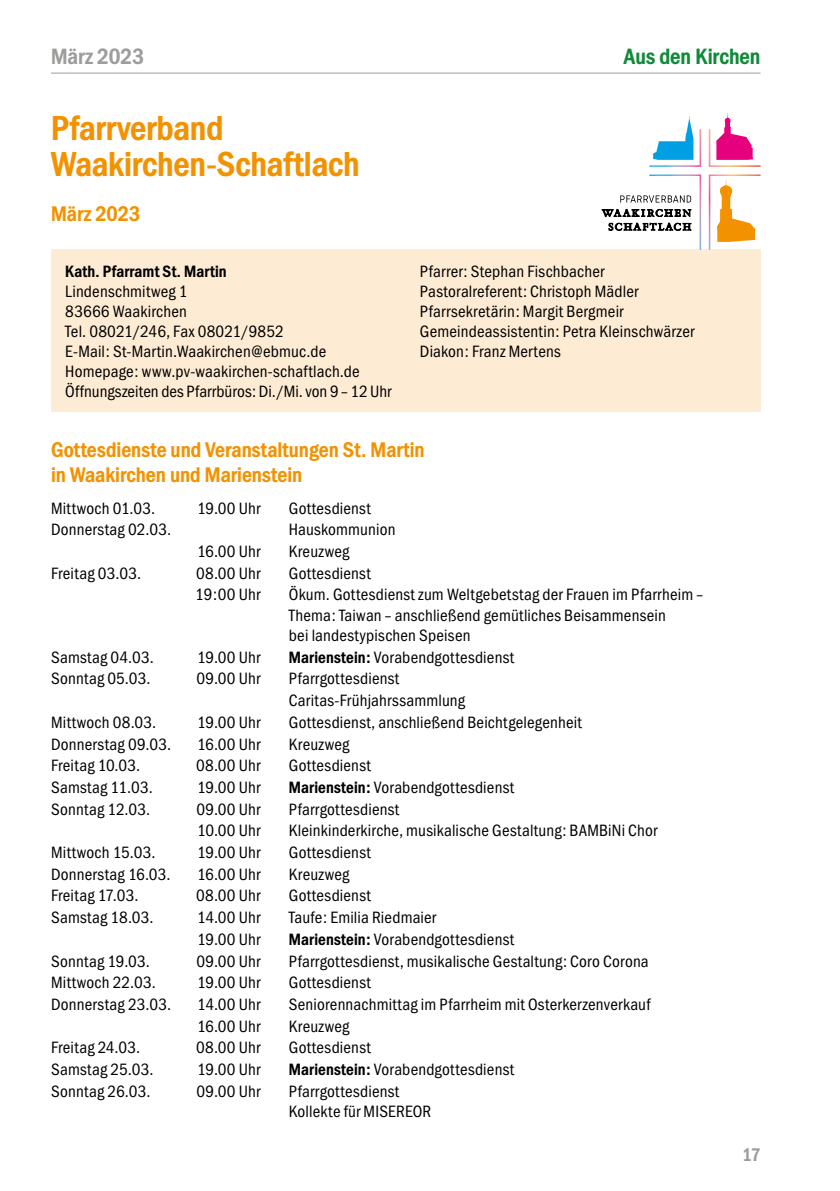
<style>
.page{position:relative;width:840px;height:1191px;background:#fff}
.page>*{position:absolute;margin:0;border:0;box-sizing:border-box;transform-origin:0 0}
.t1{font:800 36px/36px "Franklin Gothic Cond";color:#f39200}
.t2{font:800 23px "Franklin Gothic Cond";letter-spacing:.005em;color:#0e8a38}
.t3{font:800 23px "Franklin Gothic Cond";color:#9d9d9c}
.t4{font:800 22px/25.2px "Franklin Gothic Cond";letter-spacing:.005em;color:#f39200}
.t5{font:800 19px "Franklin Gothic Cond";color:#9d9d9c}
.t6{font:17px/20px "Franklin Gothic Cond";letter-spacing:.015em;color:#000}
.t7{font:800 17px "Franklin Gothic Cond";letter-spacing:.02em;color:#000}
.s1{font-weight:800}
</style>
<div class="page">
<hr style="left:51px;top:73px;width:709px;height:1px;background:#9d9d9c">
<div style="left:51px;top:250px;width:709px;height:162px;background:#feebd3"></div>
<svg style="left:601px;top:113px;width:159px;height:137px"></svg>
<h2 class="t3" style="left:51px;top:43px;width:94px">März 2023</h2>
<h2 class="t2" style="left:623px;top:43px;width:138px">Aus den Kirchen</h2>
<h1 class="t1" style="left:51px;top:111px;width:310px">Pfarrverband<br>Waakirchen-Schaftlach</h1>
<p class="t4" style="left:51px;top:202px;width:91px">März 2023</p>
<p class="t7" style="left:65px;top:261px;width:163px">Kath. Pfarramt St. Martin</p>
<p class="t6" style="left:65px;top:281px;width:328px">Lindenschmitweg 1<br>83666 Waakirchen<br>Tel. 08021/246, Fax 08021/9852<br>E-Mail: St-Martin.Waakirchen@ebmuc.de Homepage: www.pv-waakirchen-schaftlach.de Öffnungszeiten des Pfarrbüros: Di./Mi. von 9 – 12 Uhr</p>
<p class="t6" style="left:420px;top:261px;width:276px">Pfarrer: Stephan Fischbacher Pastoralreferent: Christoph Mädler Pfarrsekretärin: Margit Bergmeir Gemeindeassistentin: Petra Kleinschwärzer Diakon: Franz Mertens</p>
<p class="t4" style="left:51px;top:437px;width:375px">Gottesdienste und Veranstaltungen St. Martin in Waakirchen und Marienstein</p>
<p class="t6" style="left:51px;top:498px;width:106px">Mittwoch 01.03.</p>
<p class="t6" style="left:197px;top:498px;width:65px">19.00 Uhr</p>
<p class="t6" style="left:289px;top:498px;width:83px">Gottesdienst</p>
<p class="t6" style="left:51px;top:520px;width:121px">Donnerstag 02.03.</p>
<p class="t6" style="left:289px;top:520px;width:108px">Hauskommunion</p>
<p class="t6" style="left:197px;top:541px;width:65px">16.00 Uhr</p>
<p class="t6" style="left:289px;top:541px;width:62px">Kreuzweg</p>
<p class="t6" style="left:51px;top:563px;width:91px">Freitag 03.03.</p>
<p class="t6" style="left:196px;top:563px;width:66px">08.00 Uhr</p>
<p class="t6" style="left:289px;top:563px;width:83px">Gottesdienst</p>
<p class="t6" style="left:195px;top:585px;width:67px">19:00 Uhr</p>
<p class="t6" style="left:289px;top:585px;width:415px">Ökum. Gottesdienst zum Weltgebetstag der Frauen im Pfarrheim –<br>Thema: Taiwan – anschließend gemütliches Beisammensein<br>bei landestypischen Speisen</p>
<p class="t6" style="left:51px;top:647px;width:104px">Samstag 04.03.</p>
<p class="t6" style="left:197px;top:647px;width:65px">19.00 Uhr</p>
<p class="t6" style="left:289px;top:647px;width:227px"><span class="s1">Marienstein:</span> Vorabendgottesdienst</p>
<p class="t6" style="left:51px;top:669px;width:101px">Sonntag 05.03.</p>
<p class="t6" style="left:196px;top:669px;width:65px">09.00 Uhr</p>
<p class="t6" style="left:289px;top:668px;width:178px;line-height:21.6px">Pfarrgottesdienst<br>Caritas-Frühjahrssammlung</p>
<p class="t6" style="left:51px;top:712px;width:107px">Mittwoch 08.03.</p>
<p class="t6" style="left:197px;top:712px;width:65px">19.00 Uhr</p>
<p class="t6" style="left:289px;top:712px;width:294px">Gottesdienst, anschließend Beichtgelegenheit</p>
<p class="t6" style="left:51px;top:734px;width:121px">Donnerstag 09.03.</p>
<p class="t6" style="left:197px;top:734px;width:65px">16.00 Uhr</p>
<p class="t6" style="left:289px;top:734px;width:62px">Kreuzweg</p>
<p class="t6" style="left:51px;top:756px;width:91px">Freitag 10.03.</p>
<p class="t6" style="left:196px;top:756px;width:66px">08.00 Uhr</p>
<p class="t6" style="left:289px;top:756px;width:83px">Gottesdienst</p>
<p class="t6" style="left:51px;top:777px;width:103px">Samstag 11.03.</p>
<p class="t6" style="left:197px;top:777px;width:65px">19.00 Uhr</p>
<p class="t6" style="left:289px;top:777px;width:227px"><span class="s1">Marienstein:</span> Vorabendgottesdienst</p>
<p class="t6" style="left:51px;top:799px;width:101px">Sonntag 12.03.</p>
<p class="t6" style="left:196px;top:799px;width:65px">09.00 Uhr</p>
<p class="t6" style="left:289px;top:799px;width:112px">Pfarrgottesdienst</p>
<p class="t6" style="left:197px;top:821px;width:65px">10.00 Uhr</p>
<p class="t6" style="left:289px;top:821px;width:370px">Kleinkinderkirche, musikalische Gestaltung: BAMBiNi Chor</p>
<p class="t6" style="left:51px;top:842px;width:106px">Mittwoch 15.03.</p>
<p class="t6" style="left:197px;top:842px;width:65px">19.00 Uhr</p>
<p class="t6" style="left:289px;top:842px;width:83px">Gottesdienst</p>
<p class="t6" style="left:51px;top:864px;width:121px">Donnerstag 16.03.</p>
<p class="t6" style="left:197px;top:864px;width:65px">16.00 Uhr</p>
<p class="t6" style="left:289px;top:864px;width:62px">Kreuzweg</p>
<p class="t6" style="left:51px;top:886px;width:89px">Freitag 17.03.</p>
<p class="t6" style="left:196px;top:886px;width:66px">08.00 Uhr</p>
<p class="t6" style="left:289px;top:886px;width:83px">Gottesdienst</p>
<p class="t6" style="left:51px;top:907px;width:104px">Samstag 18.03.</p>
<p class="t6" style="left:197px;top:907px;width:65px">14.00 Uhr</p>
<p class="t6" style="left:289px;top:907px;width:149px">Taufe: Emilia Riedmaier</p>
<p class="t6" style="left:197px;top:929px;width:65px">19.00 Uhr</p>
<p class="t6" style="left:289px;top:929px;width:227px"><span class="s1">Marienstein:</span> Vorabendgottesdienst</p>
<p class="t6" style="left:51px;top:951px;width:100px">Sonntag 19.03.</p>
<p class="t6" style="left:196px;top:951px;width:65px">09.00 Uhr</p>
<p class="t6" style="left:289px;top:951px;width:361px">Pfarrgottesdienst, musikalische Gestaltung: Coro Corona</p>
<p class="t6" style="left:51px;top:972px;width:106px">Mittwoch 22.03.</p>
<p class="t6" style="left:197px;top:972px;width:65px">19.00 Uhr</p>
<p class="t6" style="left:289px;top:972px;width:83px">Gottesdienst</p>
<p class="t6" style="left:51px;top:994px;width:121px">Donnerstag 23.03.</p>
<p class="t6" style="left:197px;top:994px;width:65px">14.00 Uhr</p>
<p class="t6" style="left:289px;top:994px;width:363px">Seniorennachmittag im Pfarrheim mit Osterkerzenverkauf</p>
<p class="t6" style="left:197px;top:1016px;width:65px">16.00 Uhr</p>
<p class="t6" style="left:289px;top:1016px;width:62px">Kreuzweg</p>
<p class="t6" style="left:51px;top:1038px;width:91px">Freitag 24.03.</p>
<p class="t6" style="left:196px;top:1038px;width:66px">08.00 Uhr</p>
<p class="t6" style="left:289px;top:1038px;width:83px">Gottesdienst</p>
<p class="t6" style="left:51px;top:1059px;width:104px">Samstag 25.03.</p>
<p class="t6" style="left:197px;top:1059px;width:65px">19.00 Uhr</p>
<p class="t6" style="left:289px;top:1059px;width:227px"><span class="s1">Marienstein:</span> Vorabendgottesdienst</p>
<p class="t6" style="left:51px;top:1081px;width:101px">Sonntag 26.03.</p>
<p class="t6" style="left:196px;top:1081px;width:65px">09.00 Uhr</p>
<p class="t6" style="left:289px;top:1081px;width:144px">Pfarrgottesdienst<br>Kollekte für MISEREOR</p>
<p class="t5" style="left:741px;top:1144px;width:20px">17</p>
</div>
